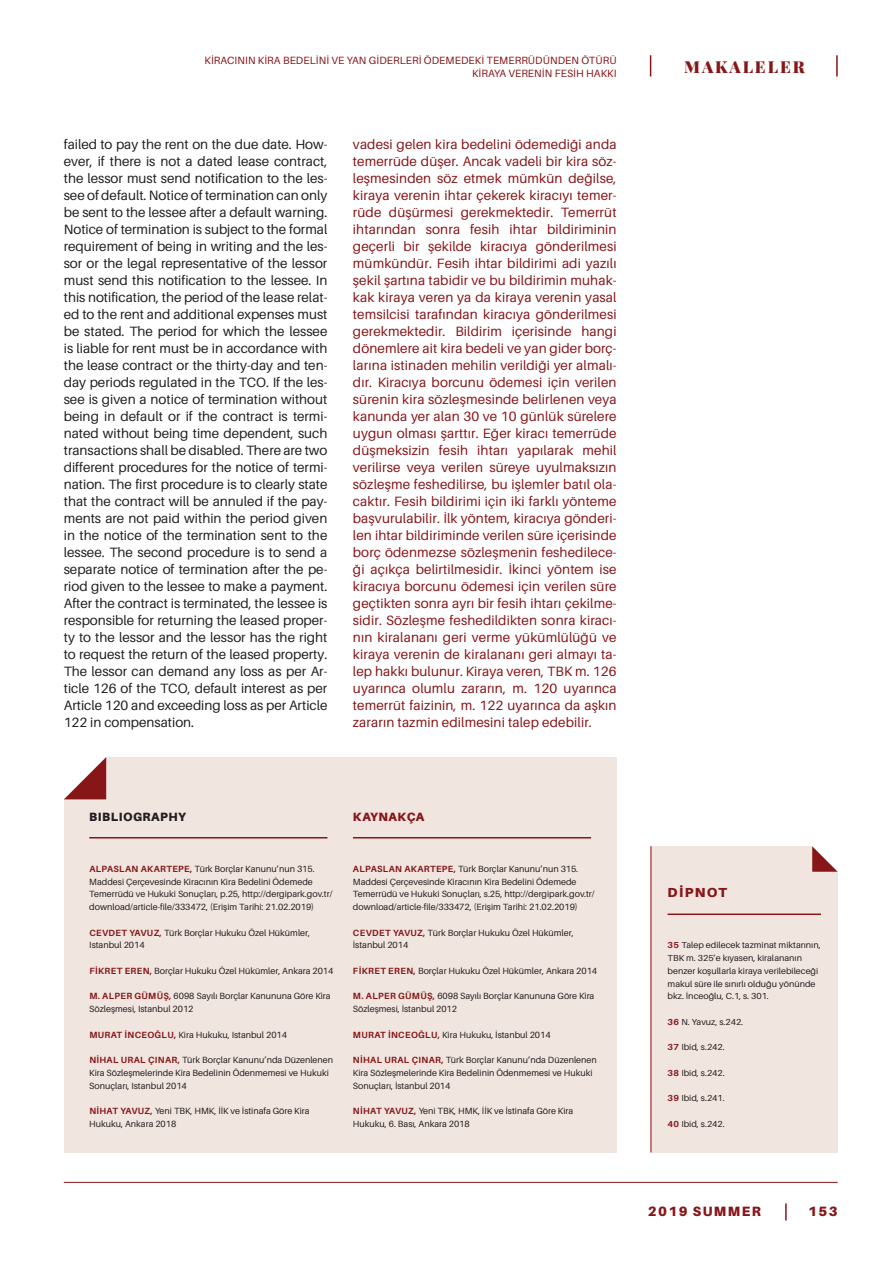
<style>
.page{position:relative;width:893px;height:1263px;background:#fff}
.page>*{position:absolute;margin:0;border:0;box-sizing:border-box;transform-origin:0 0}
.t1{font:900 16.5px "Playfair Display";letter-spacing:.12em;color:#871619}
.TR_metin{font:13.5px/17px "Aileron";letter-spacing:.01em;color:#871619;text-align:justify}
.ING_metin{font:13.5px/17px "Aileron";color:#231f20;text-align:justify}
.t2{font:900 13.5px "Aileron";letter-spacing:.105em;color:#871619}
.t3{font:900 13.05px "Aileron";letter-spacing:.1em;color:#871619}
.ING_alt_baslik{font:900 12px "Aileron";letter-spacing:.04em;color:#231f20}
.ING_alt_baslik-2{font:900 12px "Aileron";letter-spacing:.04em;color:#871619}
.t4{font:10.5px/12.8px "Aileron";letter-spacing:.01em;color:#871619;text-align:right}
.t5{font:9px/12.8px "Aileron";color:#231f20}
.t6{font:8.7px/12.8px "Aileron";color:#231f20}
.s1{font-weight:700;color:#871619}
</style>
<div class="page">
<hr style="left:64px;top:1182px;width:774px;height:1px;background:#871619">
<svg style="left:785px;top:1203px;width:2px;height:17px"></svg>
<svg style="left:650px;top:55px;width:1px;height:22px"></svg>
<hr style="left:836px;top:55px;width:2px;height:22px;background:#871619">
<div style="left:64px;top:757px;width:553px;height:395px;background:#f0e5df"></div>
<svg style="left:64px;top:757px;width:42px;height:42px"></svg>
<hr style="left:89px;top:837px;width:238px;height:1px;background:#871619">
<hr style="left:353px;top:837px;width:238px;height:1px;background:#871619">
<div style="left:651px;top:846px;width:187px;height:306px;background:#f0e5df"></div>
<hr style="left:668px;top:913px;width:153px;height:2px;background:#871619">
<svg style="left:812px;top:846px;width:26px;height:26px"></svg>
<hr style="left:651px;top:846px;width:1px;height:306px;background:#871619">
<p class="t4" style="left:205px;top:54px;width:413px">KİRACININ KİRA BEDELİNİ VE YAN GİDERLERİ ÖDEMEDEKİ TEMERRÜDÜNDEN ÖTÜRÜ<br>KİRAYA VERENİN FESİH HAKKI</p>
<p class="ING_metin" style="left:64px;top:136px;width:265px">failed to pay the rent on the due date. How&shy;ever, if there is not a dated lease contract, the lessor must send notification to the les&shy;see of default. Notice of termination can only be sent to the lessee after a default warning.<br>Notice of termination is subject to the formal requirement of being in writing and the les&shy;sor or the legal representative of the lessor must send this notification to the lessee. In this notification, the period of the lease relat&shy;ed to the rent and additional expenses must be stated. The period for which the lessee is liable for rent must be in accordance with the lease contract or the thirty-day and ten&shy;day periods regulated in the TCO. If the les&shy;see is given a notice of termination without being in default or if the contract is termi&shy;nated without being time dependent, such transactions shall be disabled. There are two different procedures for the notice of termi&shy;nation. The first procedure is to clearly state that the contract will be annuled if the pay&shy;ments are not paid within the period given in the notice of the termination sent to the lessee. The second procedure is to send a separate notice of termination after the pe&shy;riod given to the lessee to make a payment.<br>After the contract is terminated, the lessee is responsible for returning the leased proper&shy;ty to the lessor and the lessor has the right to request the return of the leased property.<br>The lessor can demand any loss as per Ar&shy;ticle 126 of the TCO, default interest as per Article 120 and exceeding loss as per Article 122 in compensation.</p>
<p class="TR_metin" style="left:353px;top:136px;width:265px">vadesi gelen kira bedelini ödemediği anda temerrüde düşer. Ancak vadeli bir kira söz&shy;leşmesinden söz etmek mümkün değilse, kiraya verenin ihtar çekerek kiracıyı temer&shy;rüde düşürmesi gerekmektedir. Temerrüt ihtarından sonra fesih ihtar bildiriminin geçerli bir şekilde kiracıya gönderilmesi mümkündür. Fesih ihtar bildirimi adi yazılı şekil şartına tabidir ve bu bildirimin muhak&shy;kak kiraya veren ya da kiraya verenin yasal temsilcisi tarafından kiracıya gönderilmesi gerekmektedir. Bildirim içerisinde hangi dönemlere ait kira bedeli ve yan gider borç&shy;larına istinaden mehilin verildiği yer almalı&shy;dır. Kiracıya borcunu ödemesi için verilen sürenin kira sözleşmesinde belirlenen veya kanunda yer alan 30 ve 10 günlük sürelere uygun olması şarttır. Eğer kiracı temerrüde düşmeksizin fesih ihtarı yapılarak mehil verilirse veya verilen süreye uyulmaksızın sözleşme feshedilirse, bu işlemler batıl ola&shy;caktır. Fesih bildirimi için iki farklı yönteme başvurulabilir. İlk yöntem, kiracıya gönderi&shy;len ihtar bildiriminde verilen süre içerisinde borç ödenmezse sözleşmenin feshedilece&shy;ği açıkça belirtilmesidir. İkinci yöntem ise kiracıya borcunu ödemesi için verilen süre geçtikten sonra ayrı bir fesih ihtarı çekilme&shy;sidir. Sözleşme feshedildikten sonra kiracı&shy;nın kiralananı geri verme yükümlülüğü ve kiraya verenin de kiralananı geri almayı ta&shy;lep hakkı bulunur. Kiraya veren, TBK m. 126 uyarınca olumlu zararın, m. 120 uyarınca temerrüt faizinin, m. 122 uyarınca da aşkın zararın tazmin edilmesini talep edebilir.</p>
<p class="t1" style="left:684px;top:54px;width:122px">MAKALELER</p>
<p class="ING_alt_baslik" style="left:89px;top:809px;width:98px">BIBLIOGRAPHY</p>
<p class="t5" style="left:89px;top:862px;width:245px"><span class="s1">ALPASLAN AKARTEPE,</span> Türk Borçlar Kanunu’nun 315.<br>Maddesi Çerçevesinde Kiracının Kira Bedelini Ödemede Temerrüdü ve Hukuki Sonuçları, p.25, http://dergipark.gov.tr/ download/article-file/333472, (Erişim Tarihi: 21.02.2019)</p>
<p class="t5" style="left:89px;top:926px;width:222px"><span class="s1">CEVDET YAVUZ,</span> Türk Borçlar Hukuku Özel Hükümler,<br>Istanbul 2014</p>
<p class="t5" style="left:89px;top:964px;width:246px"><span class="s1">FIKRET EREN,</span> Borçlar Hukuku Özel Hükümler, Ankara 2014</p>
<p class="t5" style="left:89px;top:990px;width:243px"><span class="s1">M. ALPER GÜMÜŞ,</span> 6098 Sayılı Borçlar Kanununa Göre Kira<br>Sözleşmesi, Istanbul 2012</p>
<p class="t5" style="left:89px;top:1028px;width:199px"><span class="s1">MURAT İ NCEOĞLU,</span> Kira Hukuku, Istanbul 2014</p>
<p class="t5" style="left:89px;top:1054px;width:245px"><span class="s1">NIHAL URAL ÇINAR,</span> Türk Borçlar Kanunu’nda Düzenlenen<br>Kira Sözleşmelerinde Kira Bedelinin Ödenmemesi ve Hukuki<br>Sonuçları, Istanbul 2014</p>
<p class="t5" style="left:89px;top:1105px;width:222px"><span class="s1">NIHAT YAVUZ,</span> Yeni TBK, HMK, İİK ve İstinafa Göre Kira<br>Hukuku, Ankara 2018</p>
<p class="ING_alt_baslik-2" style="left:353px;top:809px;width:73px">KAYNAKÇA</p>
<p class="t5" style="left:353px;top:862px;width:243px"><span class="s1">ALPASLAN AKARTEPE,</span> Türk Borçlar Kanunu’nun 315.<br>Maddesi Çerçevesinde Kiracının Kira Bedelini Ödemede Temerrüdü ve Hukuki Sonuçları, s.25, http://dergipark.gov.tr/ download/article-file/333472, (Erişim Tarihi: 21.02.2019)</p>
<p class="t5" style="left:353px;top:926px;width:222px"><span class="s1">CEVDET YAVUZ,</span> Türk Borçlar Hukuku Özel Hükümler,<br>İstanbul 2014</p>
<p class="t5" style="left:353px;top:964px;width:246px"><span class="s1">FIKRET EREN,</span> Borçlar Hukuku Özel Hükümler, Ankara 2014</p>
<p class="t5" style="left:353px;top:990px;width:243px"><span class="s1">M. ALPER GÜMÜŞ,</span> 6098 Sayılı Borçlar Kanununa Göre Kira<br>Sözleşmesi, İstanbul 2012</p>
<p class="t5" style="left:353px;top:1028px;width:199px"><span class="s1">MURAT İ NCEOĞLU,</span> Kira Hukuku, İstanbul 2014</p>
<p class="t5" style="left:353px;top:1054px;width:245px"><span class="s1">NIHAL URAL ÇINAR,</span> Türk Borçlar Kanunu’nda Düzenlenen<br>Kira Sözleşmelerinde Kira Bedelinin Ödenmemesi ve Hukuki<br>Sonuçları, İstanbul 2014</p>
<p class="t5" style="left:353px;top:1105px;width:222px"><span class="s1">NIHAT YAVUZ,</span> Yeni TBK, HMK, İİK ve İstinafa Göre Kira<br>Hukuku, 6. Bası, Ankara 2018</p>
<p class="t3" style="left:668px;top:885px;width:61px">DİPNOT</p>
<p class="t6" style="left:668px;top:939px;width:155px"><span class="s1">35</span> Talep edilecek tazminat miktarının, TBK m. 325’e kıyasen, kiralananın benzer koşullarla kiraya verilebileceği makul süre ile sınırlı olduğu yönünde bkz. İnceoğlu, C.1, s. 301.</p>
<p class="t6" style="left:668px;top:1015px;width:77px"><span class="s1">36</span> N. Yavuz, s.242.</p>
<p class="t6" style="left:668px;top:1041px;width:59px"><span class="s1">37</span> Ibid, s.242.</p>
<p class="t6" style="left:668px;top:1066px;width:59px"><span class="s1">38</span> Ibid, s.242.</p>
<p class="t6" style="left:668px;top:1092px;width:59px"><span class="s1">39</span> Ibid, s.241.</p>
<p class="t6" style="left:668px;top:1117px;width:59px"><span class="s1">40</span> Ibid, s.242.</p>
<p class="t2" style="left:648px;top:1203px;width:115px">2019 SUMMER</p>
<p class="t2" style="left:808px;top:1203px;width:31px">153</p>
</div>
